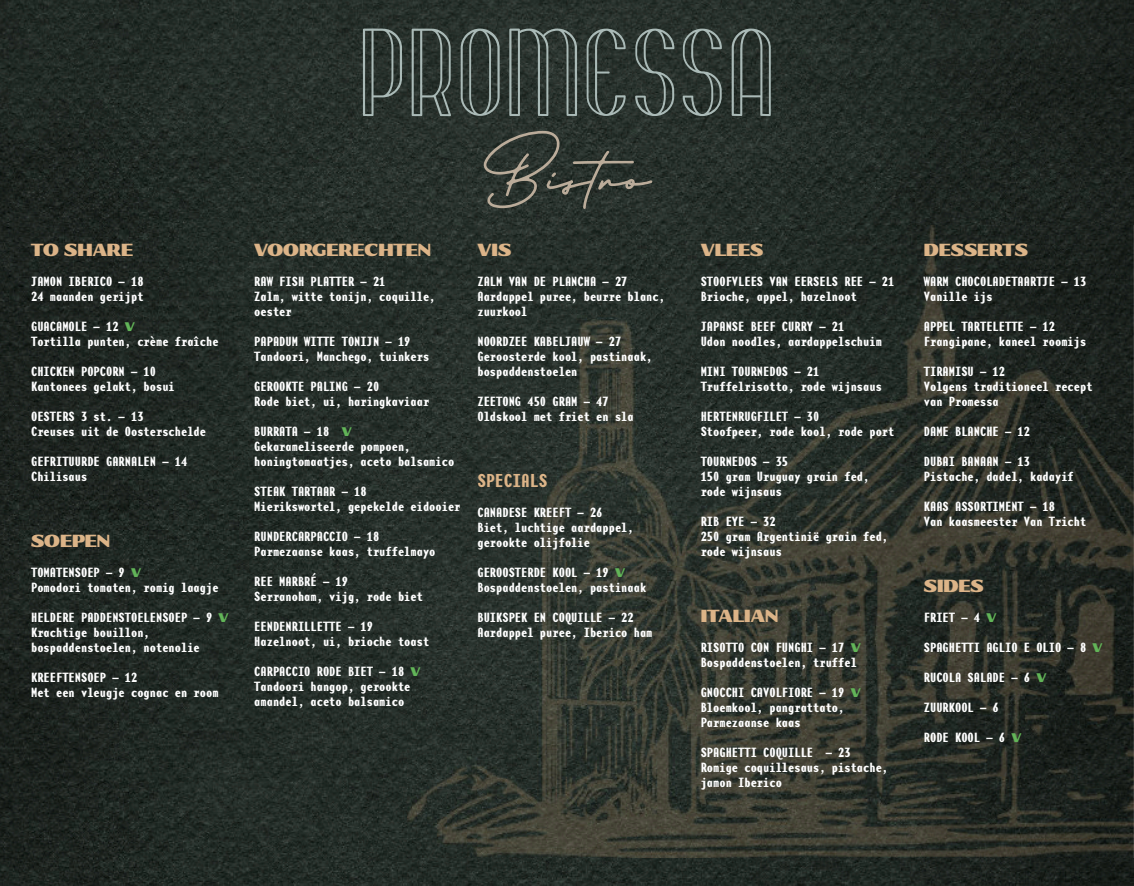
<style>
.page{position:relative;width:1134px;height:886px;background:#fff}
.page>*{position:absolute;margin:0;border:0;box-sizing:border-box;transform-origin:0 0}
.t1{font:900 17.5px "BD Gitalona Variable Contras";color:#dcb488}
.t2{font:700 17.5px "Base Mono Narrow";color:#dcb488}
.t3{font:700 12.5px "Base Mono Narrow";color:#fff}
.t4{font:900 12.5px "BD Gitalona Variable Contras";color:#62b558}
</style>
<div class="page">
<img style="left:0;top:0;width:1134px;height:886px">
<img style="left:407px;top:226px;width:727px;height:631px">
<svg style="left:363px;top:29px;width:39px;height:87px;background:#434d49"></svg>
<svg style="left:412px;top:29px;width:39px;height:87px;background:#46504c"></svg>
<svg style="left:461px;top:29px;width:39px;height:87px;background:#45504b"></svg>
<svg style="left:509px;top:29px;width:68px;height:87px;background:#444e4a"></svg>
<svg style="left:587px;top:29px;width:39px;height:87px;background:#3f4a45"></svg>
<svg style="left:635px;top:29px;width:39px;height:87px;background:#414b47"></svg>
<svg style="left:683px;top:29px;width:39px;height:87px;background:#414b46"></svg>
<svg style="left:732px;top:29px;width:39px;height:87px;background:#444f4b"></svg>
<svg style="left:483px;top:131px;width:169px;height:78px;background:#3a403a"></svg>
<p class="t1" style="left:31px;top:238px;width:103px">TO SHARE</p>
<p class="t3" style="left:31px;top:276px;width:114px">JAMON IBERICO – 18</p>
<p class="t3" style="left:31px;top:291px;width:114px">24 maanden gerijpt</p>
<p class="t3" style="left:31px;top:321px;width:89px">GUACAMOLE – 12</p>
<p class="t4" style="left:125px;top:318px;width:12px">V</p>
<p class="t3" style="left:31px;top:336px;width:189px">Tortilla punten, crème fraîche</p>
<p class="t3" style="left:31px;top:366px;width:126px">CHICKEN POPCORN – 10</p>
<p class="t3" style="left:31px;top:381px;width:145px">Kantonees gelakt, bosui</p>
<p class="t3" style="left:31px;top:411px;width:114px">OESTERS 3 st. – 13</p>
<p class="t3" style="left:31px;top:426px;width:177px">Creuses uit de Oosterschelde</p>
<p class="t3" style="left:31px;top:456px;width:158px">GEFRITUURDE GARNALEN – 14</p>
<p class="t3" style="left:31px;top:471px;width:58px">Chilisaus</p>
<p class="t1" style="left:31px;top:529px;width:81px">SOEPEN</p>
<p class="t3" style="left:31px;top:567px;width:95px">TOMATENSOEP – 9</p>
<p class="t4" style="left:131px;top:564px;width:12px">V</p>
<p class="t3" style="left:31px;top:582px;width:189px">Pomodori tomaten, romig laagje</p>
<p class="t3" style="left:31px;top:612px;width:183px">HELDERE PADDENSTOELENSOEP – 9</p>
<p class="t4" style="left:219px;top:609px;width:12px">V</p>
<p class="t3" style="left:31px;top:627px;width:120px">Krachtige bouillon,</p>
<p class="t3" style="left:31px;top:642px;width:170px">bospaddenstoelen, notenolie</p>
<p class="t3" style="left:31px;top:672px;width:108px">KREEFTENSOEP – 12</p>
<p class="t3" style="left:31px;top:687px;width:189px">Met een vleugje cognac en room</p>
<p class="t1" style="left:254px;top:238px;width:178px">VOORGERECHTEN</p>
<p class="t3" style="left:254px;top:276px;width:133px">RAW FISH PLATTER – 21</p>
<p class="t3" style="left:254px;top:291px;width:183px">Zalm, witte tonijn, coquille,</p>
<p class="t3" style="left:254px;top:306px;width:39px">oester</p>
<p class="t3" style="left:254px;top:336px;width:158px">PAPADUM WITTE TONIJN – 19</p>
<p class="t3" style="left:254px;top:351px;width:176px">Tandoori, Manchego, tuinkers</p>
<p class="t3" style="left:254px;top:381px;width:126px">GEROOKTE PALING – 20</p>
<p class="t3" style="left:254px;top:396px;width:176px">Rode biet, ui, haringkaviaar</p>
<p class="t3" style="left:254px;top:426px;width:76px">BURRATA – 18</p>
<p class="t4" style="left:342px;top:423px;width:12px">V</p>
<p class="t3" style="left:254px;top:441px;width:158px">Gekarameliseerde pompoen,</p>
<p class="t3" style="left:254px;top:456px;width:201px">honingtomaatjes, aceto balsamico</p>
<p class="t3" style="left:254px;top:486px;width:114px">STEAK TARTAAR – 18</p>
<p class="t3" style="left:254px;top:501px;width:208px">Mierikswortel, gepekelde eidooier</p>
<p class="t3" style="left:254px;top:531px;width:126px">RUNDERCARPACCIO – 18</p>
<p class="t3" style="left:254px;top:546px;width:183px">Parmezaanse kaas, truffelmayo</p>
<p class="t3" style="left:254px;top:576px;width:95px">REE MARBRÉ – 19</p>
<p class="t3" style="left:254px;top:591px;width:170px">Serranoham, vijg, rode biet</p>
<p class="t3" style="left:254px;top:621px;width:120px">EENDENRILLETTE – 19</p>
<p class="t3" style="left:254px;top:636px;width:176px">Hazelnoot, ui, brioche toast</p>
<p class="t3" style="left:254px;top:666px;width:151px">CARPACCIO RODE BIET – 18</p>
<p class="t4" style="left:411px;top:663px;width:12px">V</p>
<p class="t3" style="left:254px;top:681px;width:158px">Tandoori hangop, gerookte</p>
<p class="t3" style="left:254px;top:696px;width:151px">amandel, aceto balsamico</p>
<p class="t1" style="left:477px;top:238px;width:35px">VIS</p>
<p class="t3" style="left:477px;top:276px;width:151px">ZALM VAN DE PLANCHA – 27</p>
<p class="t3" style="left:477px;top:291px;width:189px">Aardappel puree, beurre blanc,</p>
<p class="t3" style="left:477px;top:306px;width:51px">zuurkool</p>
<p class="t3" style="left:477px;top:336px;width:145px">NOORDZEE KABELJAUW – 27</p>
<p class="t3" style="left:477px;top:351px;width:177px">Geroosterde kool, pastinaak,</p>
<p class="t3" style="left:477px;top:366px;width:101px">bospaddenstoelen</p>
<p class="t3" style="left:477px;top:396px;width:133px">ZEETONG 450 GRAM – 47</p>
<p class="t3" style="left:477px;top:411px;width:158px">Oldskool met friet en sla</p>
<p class="t2" style="left:477px;top:474px;width:71px">SPECIALS</p>
<p class="t3" style="left:477px;top:507px;width:126px">CANADESE KREEFT – 26</p>
<p class="t3" style="left:477px;top:522px;width:158px">Biet, luchtige aardappel,</p>
<p class="t3" style="left:477px;top:537px;width:114px">gerookte olijfolie</p>
<p class="t3" style="left:477px;top:567px;width:133px">GEROOSTERDE KOOL – 19</p>
<p class="t4" style="left:615px;top:564px;width:12px">V</p>
<p class="t3" style="left:477px;top:582px;width:170px">Bospaddenstoelen, pastinaak</p>
<p class="t3" style="left:477px;top:612px;width:158px">BUIKSPEK EN COQUILLE – 22</p>
<p class="t3" style="left:477px;top:627px;width:177px">Aardappel puree, Iberico ham</p>
<p class="t1" style="left:701px;top:238px;width:64px">VLEES</p>
<p class="t3" style="left:701px;top:276px;width:195px">STOOFVLEES VAN EERSELS REE – 21</p>
<p class="t3" style="left:701px;top:291px;width:158px">Brioche, appel, hazelnoot</p>
<p class="t3" style="left:701px;top:321px;width:145px">JAPANSE BEEF CURRY – 21</p>
<p class="t3" style="left:701px;top:336px;width:183px">Udon noodles, aardappelschuim</p>
<p class="t3" style="left:701px;top:366px;width:120px">MINI TOURNEDOS – 21</p>
<p class="t3" style="left:701px;top:381px;width:183px">Truffelrisotto, rode wijnsaus</p>
<p class="t3" style="left:701px;top:411px;width:120px">HERTENRUGFILET – 30</p>
<p class="t3" style="left:701px;top:426px;width:195px">Stoofpeer, rode kool, rode port</p>
<p class="t3" style="left:701px;top:456px;width:89px">TOURNEDOS – 35</p>
<p class="t3" style="left:701px;top:471px;width:170px">150 gram Uruguay grain fed,</p>
<p class="t3" style="left:701px;top:486px;width:83px">rode wijnsaus</p>
<p class="t3" style="left:701px;top:516px;width:76px">RIB EYE – 32</p>
<p class="t3" style="left:701px;top:531px;width:189px">250 gram Argentinië grain fed,</p>
<p class="t3" style="left:701px;top:546px;width:83px">rode wijnsaus</p>
<p class="t1" style="left:701px;top:604px;width:79px">ITALIAN</p>
<p class="t3" style="left:701px;top:642px;width:145px">RISOTTO CON FUNGHI – 17</p>
<p class="t4" style="left:851px;top:639px;width:12px">V</p>
<p class="t3" style="left:701px;top:657px;width:158px">Bospaddenstoelen, truffel</p>
<p class="t3" style="left:701px;top:687px;width:145px">GNOCCHI CAVOLFIORE – 19</p>
<p class="t4" style="left:851px;top:684px;width:12px">V</p>
<p class="t3" style="left:701px;top:702px;width:145px">Bloemkool, pangrattato,</p>
<p class="t3" style="left:701px;top:717px;width:101px">Parmezaanse kaas</p>
<p class="t3" style="left:701px;top:747px;width:151px">SPAGHETTI COQUILLE – 23</p>
<p class="t3" style="left:701px;top:762px;width:189px">Romige coquillesaus, pistache,</p>
<p class="t3" style="left:701px;top:777px;width:83px">jamon Iberico</p>
<p class="t1" style="left:924px;top:238px;width:106px">DESSERTS</p>
<p class="t3" style="left:924px;top:276px;width:164px">WARM CHOCOLADETAARTJE – 13</p>
<p class="t3" style="left:924px;top:291px;width:70px">Vanille ijs</p>
<p class="t3" style="left:924px;top:321px;width:133px">APPEL TARTELETTE – 12</p>
<p class="t3" style="left:924px;top:336px;width:164px">Frangipane, kaneel roomijs</p>
<p class="t3" style="left:924px;top:366px;width:83px">TIRAMISU – 12</p>
<p class="t3" style="left:924px;top:381px;width:170px">Volgens traditioneel recept</p>
<p class="t3" style="left:924px;top:396px;width:76px">van Promessa</p>
<p class="t3" style="left:924px;top:426px;width:108px">DAME BLANCHE – 12</p>
<p class="t3" style="left:924px;top:456px;width:108px">DUBAI BANAAN – 13</p>
<p class="t3" style="left:924px;top:471px;width:151px">Pistache, dadel, kadayif</p>
<p class="t3" style="left:924px;top:501px;width:133px">KAAS ASSORTIMENT – 18</p>
<p class="t3" style="left:924px;top:516px;width:164px">Van kaasmeester Van Tricht</p>
<p class="t1" style="left:924px;top:574px;width:61px">SIDES</p>
<p class="t3" style="left:924px;top:612px;width:58px">FRIET – 4</p>
<p class="t4" style="left:986px;top:609px;width:12px">V</p>
<p class="t3" style="left:924px;top:642px;width:164px">SPAGHETTI AGLIO E OLIO – 8</p>
<p class="t4" style="left:1093px;top:639px;width:12px">V</p>
<p class="t3" style="left:924px;top:672px;width:108px">RUCOLA SALADE – 6</p>
<p class="t4" style="left:1036px;top:669px;width:12px">V</p>
<p class="t3" style="left:924px;top:702px;width:76px">ZUURKOOL – 6</p>
<p class="t3" style="left:924px;top:732px;width:83px">RODE KOOL – 6</p>
<p class="t4" style="left:1011px;top:729px;width:12px">V</p>
</div>
